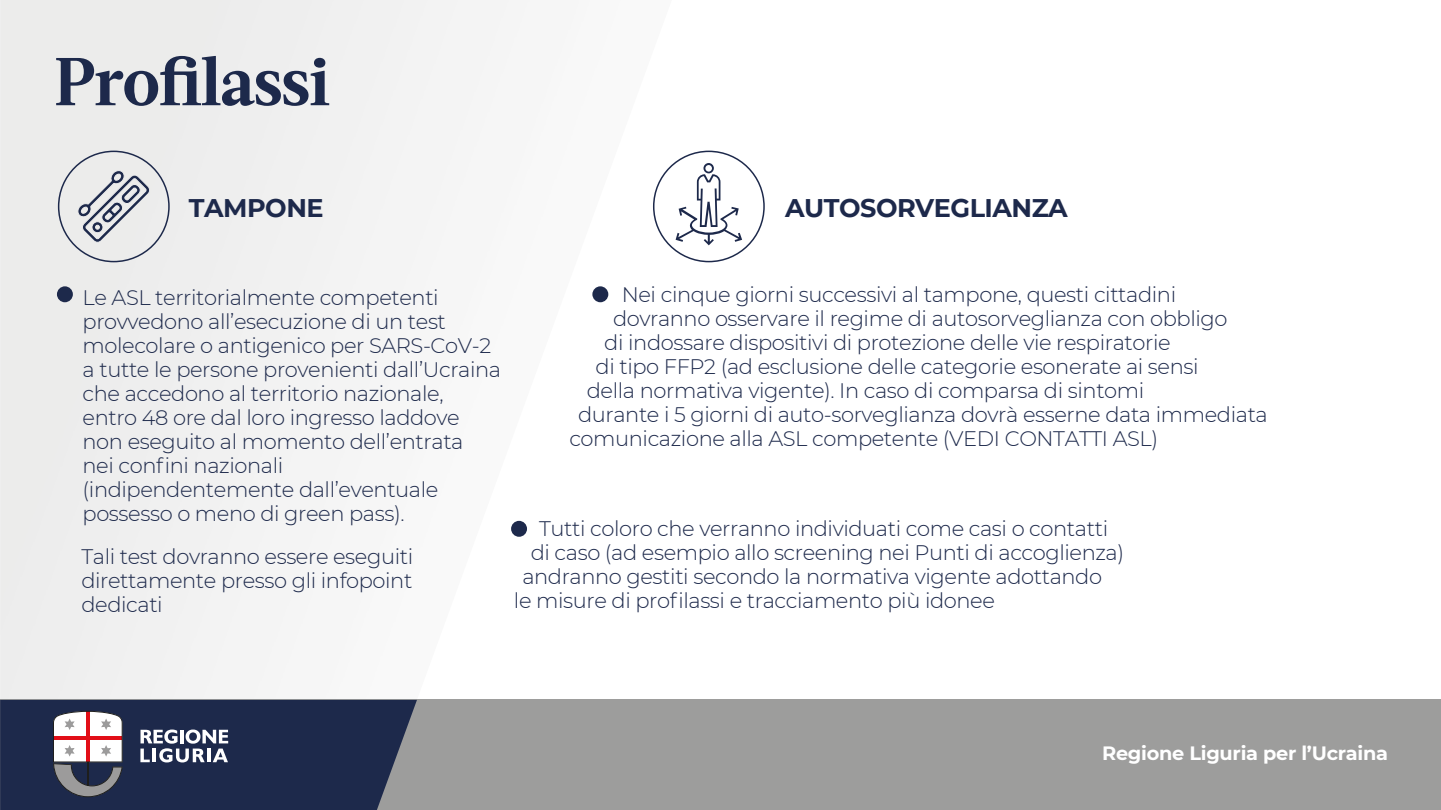
<style>
.page{position:relative;width:1441px;height:810px;background:#fff}
.page>*{position:absolute;margin:0;border:0;box-sizing:border-box;transform-origin:0 0}
.t1{font:700 67.5px "Acta";letter-spacing:-.02em;color:#1d294b}
.t2{font:700 25.5px "Montserrat";letter-spacing:-.02em;color:#1d294b}
.t3{font:300 21px/24px "Montserrat";letter-spacing:-.02em;color:#1d294b}
.t4{font:700 19.35px "Montserrat";letter-spacing:-.015em;color:#fff}
</style>
<div class="page">
<img style="left:0;top:0;width:671px;height:700px">
<div style="left:0;top:700px;width:1440px;height:110px;background:#9d9d9c"></div>
<svg style="left:0;top:700px;width:417px;height:110px;background:#3a425e"></svg>
<div style="left:58px;top:151px;width:112px;height:111px;border:2px solid #1d294b;border-radius:50%"></div>
<svg style="left:77px;top:170px;width:74px;height:74px;background:#c5c7cd"></svg>
<div style="left:653px;top:151px;width:111px;height:111px;border:2px solid #1d294b;border-radius:50%"></div>
<svg style="left:675px;top:163px;width:67px;height:82px"></svg>
<div style="left:592px;top:286px;width:16px;height:16px;background:#1d294b;border-radius:50%"></div>
<div style="left:57px;top:286px;width:16px;height:16px;background:#1d294b;border-radius:50%"></div>
<div style="left:511px;top:521px;width:16px;height:16px;background:#1d294b;border-radius:50%"></div>
<h1 class="t1" style="left:54px;top:42px;width:277px">Profilassi</h1>
<p class="t2" style="left:189px;top:190px;width:136px">TAMPONE</p>
<p class="t2" style="left:785px;top:190px;width:284px">AUTOSORVEGLIANZA</p>
<p class="t3" style="left:83px;top:285px;width:420px">Le ASL territorialmente competenti provvedono all’esecuzione di un test molecolare o antigenico per SARS-CoV-2 a tutte le persone provenienti dall’Ucraina che accedono al territorio nazionale, entro 48 ore dal loro ingresso laddove non eseguito al momento dell’entrata<br>nei confini nazionali<br>(indipendentemente dall’eventuale possesso o meno di green pass).</p>
<p class="t3" style="left:81px;top:544px;width:333px;text-align:justify">Tali test dovranno essere eseguiti direttamente presso gli infopoint dedicati</p>
<p class="t3" style="left:621px;top:282px;width:556px">Nei cinque giorni successivi al tampone, questi cittadini</p>
<p class="t3" style="left:613px;top:306px;width:616px">dovranno osservare il regime di autosorveglianza con obbligo</p>
<p class="t3" style="left:604px;top:330px;width:568px">di indossare dispositivi di protezione delle vie respiratorie</p>
<p class="t3" style="left:595px;top:354px;width:604px">di tipo FFP2 (ad esclusione delle categorie esonerate ai sensi</p>
<p class="t3" style="left:586px;top:378px;width:559px">della normativa vigente). In caso di comparsa di sintomi</p>
<p class="t3" style="left:578px;top:402px;width:691px">durante i 5 giorni di auto-sorveglianza dovrà esserne data immediata</p>
<p class="t3" style="left:569px;top:426px;width:590px">comunicazione alla ASL competente (VEDI CONTATTI ASL)</p>
<p class="t3" style="left:539px;top:516px;width:570px">Tutti coloro che verranno individuati come casi o contatti</p>
<p class="t3" style="left:530px;top:540px;width:595px">di caso (ad esempio allo screening nei Punti di accoglienza)</p>
<p class="t3" style="left:522px;top:564px;width:581px">andranno gestiti secondo la normativa vigente adottando</p>
<p class="t3" style="left:514px;top:588px;width:482px">le misure di profilassi e tracciamento più idonee</p>
<p class="t4" style="left:1101px;top:739px;width:287px">Regione Liguria per l’Ucraina</p>
</div>
